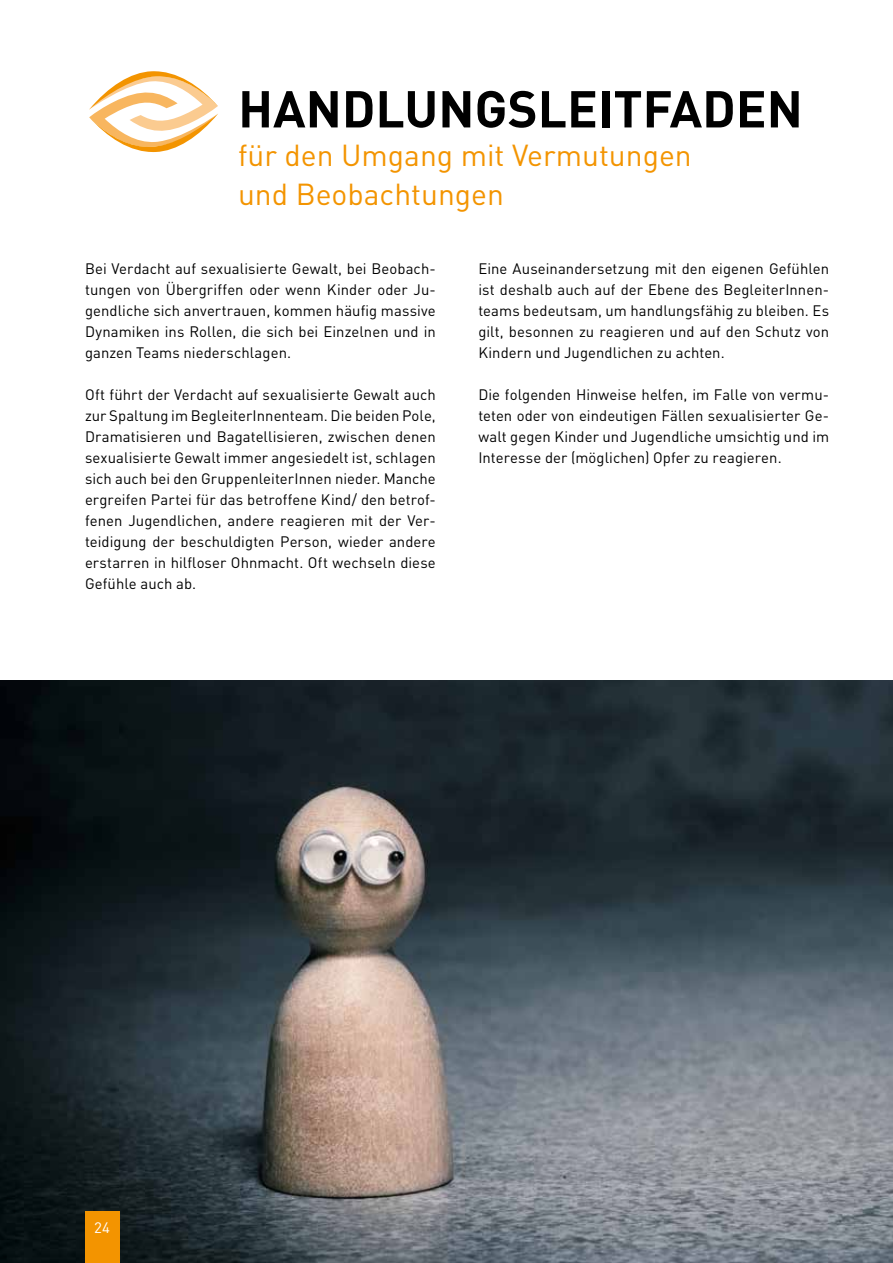
<style>
.page{position:relative;width:893px;height:1263px;background:#fff}
.page>*{position:absolute;margin:0;border:0;box-sizing:border-box;transform-origin:0 0}
.t1{font:700 51px "DIN";color:#000}
.t2{font:30px/39px "DIN";color:#f39400}
.t3{font:15px/21px "DIN";letter-spacing:.005em;color:#000;text-align:justify}
.t4{font:15px "DIN";color:#fff}
</style>
<div class="page">
<img style="left:0;top:680px;width:893px;height:583px">
<svg style="left:89px;top:71px;width:129px;height:82px"></svg>
<div style="left:85px;top:1212px;width:34px;height:51px;background:#f39400"></div>
<h1 class="t1" style="left:238px;top:76px;width:566px">HANDLUNGSLEITFADEN</h1>
<h2 class="t2" style="left:238px;top:136px;width:455px">für den Umgang mit Vermutungen und Beobachtungen</h2>
<p class="t3" style="left:85px;top:258px;width:352px">Bei Verdacht auf sexualisierte Gewalt, bei Beobach&shy;tungen von Übergriffen oder wenn Kinder oder Ju&shy;gendliche sich anvertrauen, kommen häufig massive Dynamiken ins Rollen, die sich bei Einzelnen und in ganzen Teams niederschlagen.</p>
<p class="t3" style="left:85px;top:384px;width:352px">Oft führt der Verdacht auf sexualisierte Gewalt auch zur Spaltung im BegleiterInnenteam. Die beiden Pole, Dramatisieren und Bagatellisieren, zwischen denen sexualisierte Gewalt immer angesiedelt ist, schlagen sich auch bei den GruppenleiterInnen nieder. Manche ergreifen Partei für das betroffene Kind/ den betrof&shy;fenen Jugendlichen, andere reagieren mit der Ver&shy;teidigung der beschuldigten Person, wieder andere erstarren in hilfloser Ohnmacht. Oft wechseln diese Gefühle auch ab.</p>
<p class="t3" style="left:478px;top:258px;width:352px">Eine Auseinandersetzung mit den eigenen Gefühlen ist deshalb auch auf der Ebene des BegleiterInnen&shy;teams bedeutsam, um handlungsfähig zu bleiben. Es gilt, besonnen zu reagieren und auf den Schutz von Kindern und Jugendlichen zu achten.</p>
<p class="t3" style="left:478px;top:384px;width:352px">Die folgenden Hinweise helfen, im Falle von vermu&shy;teten oder von eindeutigen Fällen sexualisierter Ge&shy;walt gegen Kinder und Jugendliche umsichtig und im Interesse der (möglichen) Opfer zu reagieren.</p>
<p class="t4" style="left:94px;top:1218px;width:17px">24</p>
</div>
